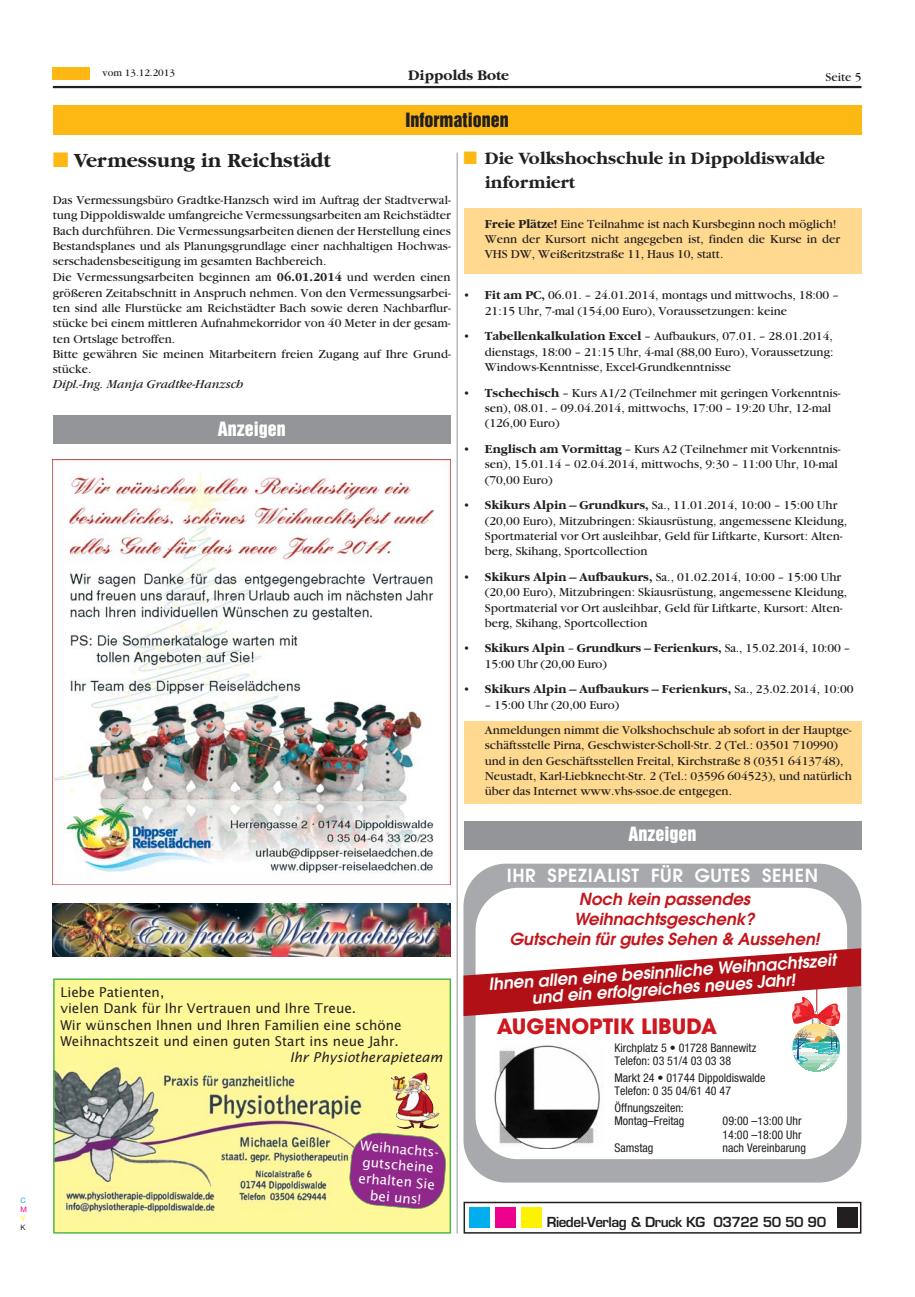
<style>
.page{position:relative;width:915px;height:1297px;background:#fff}
.page>*{position:absolute;margin:0;border:0;box-sizing:border-box;transform-origin:0 0}
.t1{font:700 21px "Garamond";color:#231f20}
.t2{font:700 21px "Avant Garde";color:#ce171e}
.t3{font:700 18px/24px "Garamond";color:#231f20}
.t4{font:600 18px "Avant Garde";letter-spacing:.035em;color:#fff}
.t5{font:18px "Helvetica Inserat";color:#fff}
.t6{font:18px "Helvetica Inserat";color:#231f20}
.t7{font:italic 600 16.5px/19.8px "Avant Garde";color:#c4151c;text-align:center}
.t8{font:italic 600 16.5px/16.5px "Avant Garde";color:#fff;text-align:center}
.t9{font:700 15px "Garamond";color:#231f20}
.t10{font:13.5px/16.2px "Lucida Sans";color:#231f20}
.t11{font:13.5px/16.2px "Lucida Sans";color:#fff;text-align:center}
.t12{font:600 13.5px "Eurostile";letter-spacing:-.035em;color:#231f20}
.t13{font:italic 13.5px "Lucida Sans";color:#231f20}
.t14{font:12.75px/15.3px "Garamond";color:#231f20}
.t15{font:700 12.75px "Garamond";color:#231f20}
.t16{font:italic 12.75px "Garamond";color:#231f20}
.t17{font:condensed 12px/13.5px "Helvetica Neue";color:#231f20}
.t18{font:10.5px "Garamond";color:#231f20}
.t19{font:7.5px "Helvetica Neue";color:#00adef}
.t20{font:7.5px "Helvetica Neue";color:#ec008c}
.t21{font:7.5px "Helvetica Neue";color:#fff200}
.t22{font:7.5px "Helvetica Neue";color:#231f20}
.s1{color:#fdb813}
.s2{font-weight:700}
.s3{font-weight:400}
</style>
<div class="page">
<hr style="left:53px;top:86px;width:808px;height:2px;background:#231f20">
<div style="left:53px;top:68px;width:37px;height:12px;background:#fdb813"></div>
<div style="left:53px;top:106px;width:808px;height:29px;background:#fdb813"></div>
<hr style="left:456px;top:153px;width:1px;height:1080px;background:#939598">
<div style="left:53px;top:416px;width:397px;height:28px;background:#939598"></div>
<div style="left:463px;top:721px;width:398px;height:83px;background:#ffd98f"></div>
<div style="left:463px;top:209px;width:398px;height:65px;background:#ffd98f"></div>
<div style="left:463px;top:821px;width:398px;height:28px;background:#939598"></div>
<img style="left:56px;top:981px;width:392px;height:249px">
<div style="left:53px;top:978px;width:398px;height:255px;border:2px solid #4fb848"></div>
<svg style="left:348px;top:1131px;width:99px;height:79px;background:#a3548b"></svg>
<img style="left:419px;top:1079px;width:20px;height:36px">
<div style="left:463px;top:864px;width:398px;height:318px;background:#a7a9ac;border-radius:43px"></div>
<div style="left:475px;top:888px;width:371px;height:271px;background:#fff;border-radius:43px"></div>
<svg style="left:463px;top:948px;width:397px;height:123px"></svg>
<img style="left:493px;top:1043px;width:110px;height:105px">
<div style="left:463px;top:1202px;width:398px;height:31px;border:2px solid #231f20"></div>
<div style="left:469px;top:1207px;width:20px;height:21px;background:#00adef"></div>
<div style="left:494px;top:1207px;width:21px;height:21px;background:#ec008c"></div>
<div style="left:521px;top:1207px;width:21px;height:21px;background:#fff200"></div>
<div style="left:836px;top:1207px;width:21px;height:21px;background:#231f20"></div>
<img style="left:53px;top:460px;width:398px;height:425px">
<img style="left:53px;top:904px;width:397px;height:52px">
<p class="t19" style="left:21px;top:1198px;width:7px">C</p>
<p class="t20" style="left:21px;top:1207px;width:8px">M</p>
<p class="t21" style="left:21px;top:1216px;width:6px">Y</p>
<p class="t22" style="left:21px;top:1225px;width:7px">K</p>
<p class="t18" style="left:102px;top:69px;width:74px">vom 13.12.2013</p>
<p class="t9" style="left:408px;top:69px;width:102px">Dippolds Bote</p>
<p class="t14" style="left:825px;top:70px;width:37px">Seite 5</p>
<h2 class="t6" style="left:405px;top:112px;width:104px">Informationen</h2>
<h1 class="t1" style="left:53px;top:152px;width:279px"><span class="s1">■</span> Vermessung in Reichstädt</h1>
<p class="t14" style="left:53px;top:194px;width:399px">Das Vermessungsbüro Gradtke-Hanzsch wird im Auftrag der Stadtverwal&shy;tung Dippoldiswalde umfangreiche Vermessungsarbeiten am Reichstädter Bach durchführen. Die Vermessungsarbeiten dienen der Herstellung eines Bestandsplanes und als Planungsgrundlage einer nachhaltigen Hochwas&shy;serschadensbeseitigung im gesamten Bachbereich.<br>Die Vermessungsarbeiten beginnen am <span class="s2">06.01.2014</span> und werden einen größeren Zeitabschnitt in Anspruch nehmen. Von den Vermessungsarbei&shy;ten sind alle Flurstücke am Reichstädter Bach sowie deren Nachbarflur&shy;stücke bei einem mittleren Aufnahmekorridor von 40 Meter in der gesam&shy;ten Ortslage betroffen.<br>Bitte gewähren Sie meinen Mitarbeitern freien Zugang auf Ihre Grund&shy;stücke.</p>
<p class="t16" style="left:53px;top:380px;width:192px">Dipl.-Ing. Manja Gradtke-Hanzsch</p>
<h2 class="t5" style="left:218px;top:422px;width:69px">Anzeigen</h2>
<p class="t10" style="left:60px;top:985px;width:343px">Liebe Patienten,<br>vielen Dank für Ihr Vertrauen und Ihre Treue.<br>Wir wünschen Ihnen und Ihren Familien eine schöne Weihnachtszeit und einen guten Start ins neue Jahr.</p>
<p class="t13" style="left:290px;top:1052px;width:154px">Ihr Physiotherapieteam</p>
<p class="t11" style="left:361px;top:1138px;width:83px;rotate:5deg">Weihnachts&shy;gutscheine erhalten Sie bei uns!</p>
<h2 class="t3" style="left:484px;top:148px;width:341px;text-indent:-21px"><span class="s1">■</span> Die Volkshochschule in Dippoldiswalde informiert</h2>
<p class="t14" style="left:484px;top:217px;width:357px"><span class="s2">Freie Plätze!</span> Eine Teilnahme ist nach Kursbeginn noch möglich!<br>Wenn der Kursort nicht angegeben ist, finden die Kurse in der<br>VHS DW, Weißeritzstraße 11, Haus 10, statt.</p>
<p class="t14" style="left:484px;top:289px;width:355px;text-indent:-21px">• <span class="s2">Fit am PC,</span> 06.01. – 24.01.2014, montags und mittwochs, 18:00 –<br>21:15 Uhr, 7-mal (154,00 Euro), Voraussetzungen: keine</p>
<p class="t14" style="left:484px;top:330px;width:350px;text-align:justify;text-indent:-21px">• <span class="s2">Tabellenkalkulation Excel</span> – Aufbaukurs, 07.01. – 28.01.2014, dienstags, 18:00 – 21:15 Uhr, 4-mal (88,00 Euro), Voraussetzung:<br>Windows-Kenntnisse, Excel-Grundkenntnisse</p>
<p class="t14" style="left:484px;top:386px;width:357px;text-indent:-21px">• <span class="s2">Tschechisch</span> – Kurs A1/2 (Teilnehmer mit geringen Vorkenntnis&shy;sen), 08.01. – 09.04.2014, mittwochs, 17:00 – 19:20 Uhr, 12-mal (126,00 Euro)</p>
<p class="t14" style="left:484px;top:442px;width:357px;text-indent:-21px">• <span class="s2">Englisch am Vormittag</span> – Kurs A2 (Teilnehmer mit Vorkenntnis&shy;sen), 15.01.14 – 02.04.2014, mittwochs, 9:30 – 11:00 Uhr, 10-mal (70,00 Euro)</p>
<p class="t14" style="left:484px;top:499px;width:364px;text-indent:-21px">• <span class="s2">Skikurs Alpin – Grundkurs,</span> Sa., 11.01.2014, 10:00 – 15:00 Uhr (20,00 Euro), Mitzubringen: Skiausrüstung, angemessene Kleidung, Sportmaterial vor Ort ausleihbar, Geld für Liftkarte, Kursort: Alten&shy;berg, Skihang, Sportcollection</p>
<p class="t14" style="left:484px;top:570px;width:364px;text-indent:-21px">• <span class="s2">Skikurs Alpin – Aufbaukurs,</span> Sa., 01.02.2014, 10:00 – 15:00 Uhr (20,00 Euro), Mitzubringen: Skiausrüstung, angemessene Kleidung, Sportmaterial vor Ort ausleihbar, Geld für Liftkarte, Kursort: Alten&shy;berg, Skihang, Sportcollection</p>
<p class="t14" style="left:484px;top:642px;width:366px;text-indent:-21px">• <span class="s2">Skikurs Alpin</span> – <span class="s2">Grundkurs – Ferienkurs,</span> Sa., 15.02.2014, 10:00 –<br>15:00 Uhr (20,00 Euro)</p>
<p class="t15" style="left:463px;top:684px;width:391px"><span class="s3">•</span> Skikurs Alpin – Aufbaukurs – Ferienkurs, <span class="s3">Sa., 23.02.2014, 10:00</span></p>
<p class="t14" style="left:484px;top:693px;width:368px;line-height:25px">– 15:00 Uhr (20,00 Euro)<br>Anmeldungen nimmt die Volkshochschule ab sofort in der Hauptge-</p>
<p class="t14" style="left:484px;top:739px;width:368px">schäftsstelle Pirna, Geschwister-Scholl-Str. 2 (Tel.: 03501 710990) und in den Geschäftsstellen Freital, Kirchstraße 8 (0351 6413748), Neustadt, Karl-Liebknecht-Str. 2 (Tel.: 03596 604523), und natürlich über das Internet www.vhs-ssoe.de entgegen.</p>
<h2 class="t5" style="left:628px;top:827px;width:69px">Anzeigen</h2>
<h2 class="t4" style="left:506px;top:868px;width:313px">IHR SPEZIALIST FÜR GUTES SEHEN</h2>
<p class="t7" style="left:509px;top:890px;width:311px">Noch kein passendes<br>Weihnachtsgeschenk?<br>Gutschein für gutes Sehen &amp; Aussehen!</p>
<p class="t8" style="left:488px;top:977px;width:349px;rotate:-4deg">Ihnen allen eine besinnliche Weihnachtszeit und ein erfolgreiches neues Jahr!</p>
<h1 class="t2" style="left:496px;top:1018px;width:222px">AUGENOPTIK LIBUDA</h1>
<p class="t17" style="left:614px;top:1042px;width:143px">Kirchplatz 5 • 01728 Bannewitz<br>Telefon: 03 51/4 03 03 38</p>
<p class="t17" style="left:614px;top:1072px;width:152px">Markt 24 • 01744 Dippoldiswalde<br>Telefon: 0 35 04/61 40 47</p>
<p class="t17" style="left:614px;top:1102px;width:71px">Öffnungszeiten:<br>Montag–Freitag</p>
<p class="t17" style="left:722px;top:1115px;width:80px">09:00 –13:00 Uhr<br>14:00 –18:00 Uhr</p>
<p class="t17" style="left:614px;top:1142px;width:40px">Samstag</p>
<p class="t17" style="left:722px;top:1142px;width:85px">nach Vereinbarung</p>
<p class="t12" style="left:546px;top:1217px;width:281px">Riedel-Verlag &amp; Druck KG 03722 50 50 90</p>
</div>
